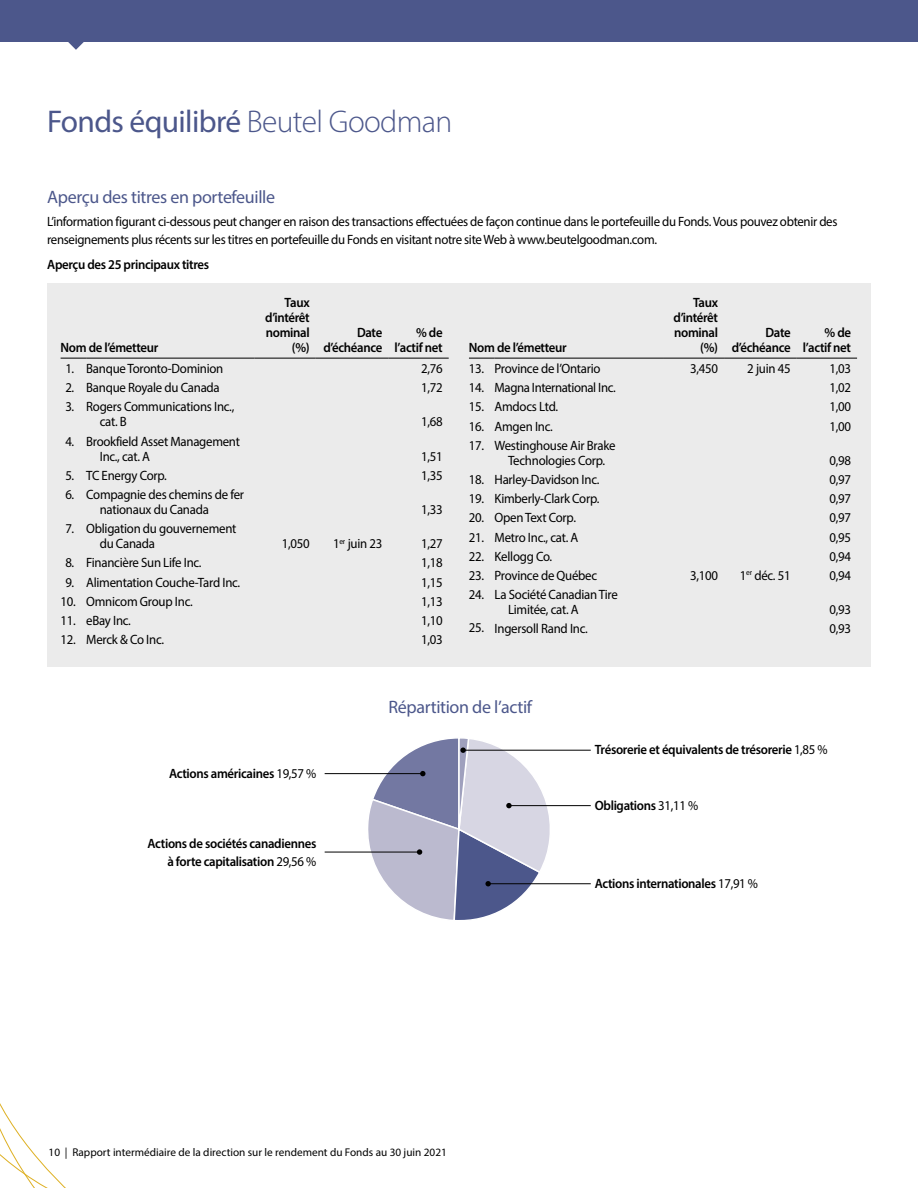
<style>
.page{position:relative;width:918px;height:1188px;background:#fff}
.page>*{position:absolute;margin:0;border:0;box-sizing:border-box;transform-origin:0 0}
.t1{font:31.5px "Myriad Pro";letter-spacing:-.02em;color:#4c578b}
.Subheads{font:18px "Myriad Pro";letter-spacing:-.02em;color:#4c578b}
.Body_Copy{font:13.5px/15px "Myriad Pro";letter-spacing:-.02em;color:#000;scale:.95 1}
.Body_Copy-2{font:600 13.5px/15px "Myriad Pro";letter-spacing:-.025em;color:#000;text-align:right;scale:.95 1}
.Smaller_Secondary_Subheads{font:600 13.5px "Myriad Pro";letter-spacing:-.025em;color:#000;scale:.95 1}
.t2{font:11.25px "Myriad Pro";color:#000}
.s1{font-weight:300}
.s2{font-weight:400}
</style>
<div class="page">
<div style="left:0;top:0;width:918px;height:41px;background:#4c578b"></div>
<svg style="left:67px;top:41px;width:18px;height:9px"></svg>
<svg style="left:0;top:1103px;width:66px;height:85px"></svg>
<div style="left:47px;top:284px;width:824px;height:383px;background:#ebebeb"></div>
<svg style="left:61px;top:358px;width:25px;height:1px"></svg>
<hr style="left:86px;top:358px;width:169px;height:1px;background:#000">
<hr style="left:255px;top:358px;width:61px;height:1px;background:#000">
<hr style="left:316px;top:358px;width:72px;height:1px;background:#000">
<hr style="left:388px;top:358px;width:61px;height:1px;background:#000">
<svg style="left:469px;top:358px;width:26px;height:1px"></svg>
<hr style="left:495px;top:358px;width:168px;height:1px;background:#000">
<hr style="left:663px;top:358px;width:61px;height:1px;background:#000">
<hr style="left:724px;top:358px;width:73px;height:1px;background:#000">
<hr style="left:797px;top:358px;width:60px;height:1px;background:#000">
<hr style="left:463px;top:750px;width:128px;height:1px;background:#000">
<hr style="left:325px;top:852px;width:95px;height:1px;background:#000">
<hr style="left:509px;top:805px;width:82px;height:1px;background:#000">
<hr style="left:488px;top:883px;width:103px;height:1px;background:#000">
<hr style="left:325px;top:773px;width:98px;height:1px;background:#000">
<svg style="left:367px;top:738px;width:184px;height:182px"></svg>
<h1 class="t1" style="left:47px;top:102px;width:407px">Fonds équilibré <span class="s1">Beutel Goodman</span></h1>
<p class="Subheads" style="left:47px;top:185px;width:229px">Aperçu des titres en portefeuille</p>
<p class="Body_Copy" style="left:47px;top:212px;width:833px;line-height:18px">L’information figurant ci-dessous peut changer en raison des transactions effectuées de façon continue dans le portefeuille du Fonds. Vous pouvez obtenir des renseignements plus récents sur les titres en portefeuille du Fonds en visitant notre site Web à www.beutelgoodman.com.</p>
<p class="Smaller_Secondary_Subheads" style="left:47px;top:256px;width:172px">Aperçu des 25 principaux titres</p>
<p class="Body_Copy-2" style="left:61px;top:340px;width:104px">Nom de l’émetteur</p>
<p class="Body_Copy-2" style="left:265px;top:295px;width:48px">Taux d’intérêt nominal (%)</p>
<p class="Body_Copy-2" style="left:323px;top:325px;width:64px">Date d’échéance</p>
<p class="Body_Copy-2" style="left:394px;top:325px;width:52px">% de l’actif net</p>
<p class="Body_Copy" style="left:65px;top:361px;width:11px">1.</p>
<p class="Body_Copy" style="left:86px;top:361px;width:146px">Banque Toronto-Dominion</p>
<p class="Body_Copy" style="left:421px;top:361px;width:24px">2,76</p>
<p class="Body_Copy" style="left:65px;top:380px;width:11px">2.</p>
<p class="Body_Copy" style="left:86px;top:380px;width:142px">Banque Royale du Canada</p>
<p class="Body_Copy" style="left:421px;top:380px;width:24px">1,72</p>
<p class="Body_Copy" style="left:65px;top:399px;width:11px">3.</p>
<p class="Body_Copy" style="left:100px;top:399px;width:143px;text-indent:-13px">Rogers Communications Inc., cat. B</p>
<p class="Body_Copy" style="left:421px;top:414px;width:24px">1,68</p>
<p class="Body_Copy" style="left:65px;top:433px;width:11px">4.</p>
<p class="Body_Copy" style="left:100px;top:433px;width:149px;text-indent:-13px">Brookfield Asset Management<br>Inc., cat. A</p>
<p class="Body_Copy" style="left:421px;top:448px;width:24px">1,51</p>
<p class="Body_Copy" style="left:65px;top:468px;width:11px">5.</p>
<p class="Body_Copy" style="left:86px;top:468px;width:86px">TC Energy Corp.</p>
<p class="Body_Copy" style="left:421px;top:468px;width:24px">1,35</p>
<p class="Body_Copy" style="left:65px;top:487px;width:11px">6.</p>
<p class="Body_Copy" style="left:100px;top:487px;width:153px;text-indent:-13px">Compagnie des chemins de fer nationaux du Canada</p>
<p class="Body_Copy" style="left:421px;top:502px;width:24px">1,33</p>
<p class="Body_Copy" style="left:65px;top:521px;width:11px">7.</p>
<p class="Body_Copy" style="left:100px;top:521px;width:145px;text-indent:-13px">Obligation du gouvernement du Canada</p>
<p class="Body_Copy" style="left:282px;top:536px;width:31px">1,050</p>
<p class="Body_Copy" style="left:333px;top:536px;width:53px">1<sup>er</sup> juin 23</p>
<p class="Body_Copy" style="left:421px;top:536px;width:24px">1,27</p>
<p class="Body_Copy" style="left:65px;top:555px;width:11px">8.</p>
<p class="Body_Copy" style="left:86px;top:555px;width:123px">Financière Sun Life Inc.</p>
<p class="Body_Copy" style="left:421px;top:555px;width:24px">1,18</p>
<p class="Body_Copy" style="left:65px;top:574px;width:11px">9.</p>
<p class="Body_Copy" style="left:86px;top:574px;width:164px">Alimentation Couche-Tard Inc.</p>
<p class="Body_Copy" style="left:421px;top:574px;width:24px">1,15</p>
<p class="Body_Copy" style="left:61px;top:594px;width:17px">10.</p>
<p class="Body_Copy" style="left:86px;top:594px;width:114px">Omnicom Group Inc.</p>
<p class="Body_Copy" style="left:421px;top:594px;width:24px">1,13</p>
<p class="Body_Copy" style="left:61px;top:613px;width:17px">11.</p>
<p class="Body_Copy" style="left:86px;top:613px;width:49px">eBay Inc.</p>
<p class="Body_Copy" style="left:421px;top:613px;width:24px">1,10</p>
<p class="Body_Copy" style="left:61px;top:632px;width:17px">12.</p>
<p class="Body_Copy" style="left:86px;top:632px;width:83px">Merck &amp; Co Inc.</p>
<p class="Body_Copy" style="left:421px;top:632px;width:24px">1,03</p>
<p class="Body_Copy-2" style="left:469px;top:340px;width:104px">Nom de l’émetteur</p>
<p class="Body_Copy-2" style="left:674px;top:295px;width:48px">Taux d’intérêt nominal (%)</p>
<p class="Body_Copy-2" style="left:732px;top:325px;width:64px">Date d’échéance</p>
<p class="Body_Copy-2" style="left:803px;top:325px;width:52px">% de l’actif net</p>
<p class="Body_Copy" style="left:469px;top:361px;width:17px">13.</p>
<p class="Body_Copy" style="left:495px;top:361px;width:113px">Province de l’Ontario</p>
<p class="Body_Copy" style="left:690px;top:361px;width:31px">3,450</p>
<p class="Body_Copy" style="left:747px;top:361px;width:47px">2 juin 45</p>
<p class="Body_Copy" style="left:829px;top:361px;width:24px">1,03</p>
<p class="Body_Copy" style="left:469px;top:380px;width:17px">14.</p>
<p class="Body_Copy" style="left:495px;top:380px;width:129px">Magna International Inc.</p>
<p class="Body_Copy" style="left:829px;top:380px;width:24px">1,02</p>
<p class="Body_Copy" style="left:469px;top:399px;width:17px">15.</p>
<p class="Body_Copy" style="left:495px;top:399px;width:69px">Amdocs Ltd.</p>
<p class="Body_Copy" style="left:829px;top:399px;width:24px">1,00</p>
<p class="Body_Copy" style="left:469px;top:418px;width:17px">16.</p>
<p class="Body_Copy" style="left:495px;top:418px;width:63px">Amgen Inc.</p>
<p class="Body_Copy" style="left:829px;top:418px;width:24px">1,00</p>
<p class="Body_Copy" style="left:469px;top:438px;width:17px">17.</p>
<p class="Body_Copy" style="left:495px;top:438px;width:129px;text-align:center">Westinghouse Air Brake<br>Technologies Corp.</p>
<p class="Body_Copy" style="left:829px;top:453px;width:24px">0,98</p>
<p class="Body_Copy" style="left:469px;top:472px;width:17px">18.</p>
<p class="Body_Copy" style="left:495px;top:472px;width:112px">Harley-Davidson Inc.</p>
<p class="Body_Copy" style="left:829px;top:472px;width:24px">0,97</p>
<p class="Body_Copy" style="left:469px;top:491px;width:17px">19.</p>
<p class="Body_Copy" style="left:495px;top:491px;width:112px">Kimberly-Clark Corp.</p>
<p class="Body_Copy" style="left:829px;top:491px;width:24px">0,97</p>
<p class="Body_Copy" style="left:469px;top:510px;width:17px">20.</p>
<p class="Body_Copy" style="left:495px;top:510px;width:87px">Open Text Corp.</p>
<p class="Body_Copy" style="left:829px;top:510px;width:24px">0,97</p>
<p class="Body_Copy" style="left:469px;top:529px;width:17px">21.</p>
<p class="Body_Copy" style="left:495px;top:529px;width:90px">Metro Inc., cat. A</p>
<p class="Body_Copy" style="left:829px;top:529px;width:24px">0,95</p>
<p class="Body_Copy" style="left:469px;top:549px;width:17px">22.</p>
<p class="Body_Copy" style="left:495px;top:549px;width:62px">Kellogg Co.</p>
<p class="Body_Copy" style="left:829px;top:549px;width:24px">0,94</p>
<p class="Body_Copy" style="left:469px;top:568px;width:17px">23.</p>
<p class="Body_Copy" style="left:495px;top:568px;width:109px">Province de Québec</p>
<p class="Body_Copy" style="left:690px;top:568px;width:31px">3,100</p>
<p class="Body_Copy" style="left:740px;top:568px;width:55px">1<sup>er</sup> déc. 51</p>
<p class="Body_Copy" style="left:829px;top:568px;width:24px">0,94</p>
<p class="Body_Copy" style="left:469px;top:587px;width:17px">24.</p>
<p class="Body_Copy" style="left:508px;top:587px;width:117px;text-indent:-13px">La Société Canadian Tire<br>Limitée, cat. A</p>
<p class="Body_Copy" style="left:829px;top:602px;width:24px">0,93</p>
<p class="Body_Copy" style="left:469px;top:620px;width:17px">25.</p>
<p class="Body_Copy" style="left:495px;top:621px;width:100px">Ingersoll Rand Inc.</p>
<p class="Body_Copy" style="left:829px;top:621px;width:24px">0,93</p>
<p class="Body_Copy-2" style="left:169px;top:766px;width:156px">Actions américaines <span class="s2">19,57 %</span></p>
<p class="Body_Copy-2" style="left:148px;top:834px;width:179px;line-height:18px">Actions de sociétés canadiennes à forte capitalisation <span class="s2">29,56 %</span></p>
<p class="Subheads" style="left:389px;top:696px;width:145px">Répartition de l’actif</p>
<p class="Body_Copy-2" style="left:595px;top:742px;width:247px">Trésorerie et équivalents de trésorerie <span class="s2">1,85 %</span></p>
<p class="Body_Copy-2" style="left:595px;top:798px;width:110px">Obligations <span class="s2">31,11 %</span></p>
<p class="Body_Copy-2" style="left:595px;top:876px;width:173px">Actions internationales <span class="s2">17,91 %</span></p>
<p class="t2" style="left:49px;top:1145px;width:400px">10 | Rapport intermédiaire de la direction sur le rendement du Fonds au 30 juin 2021</p>
</div>
